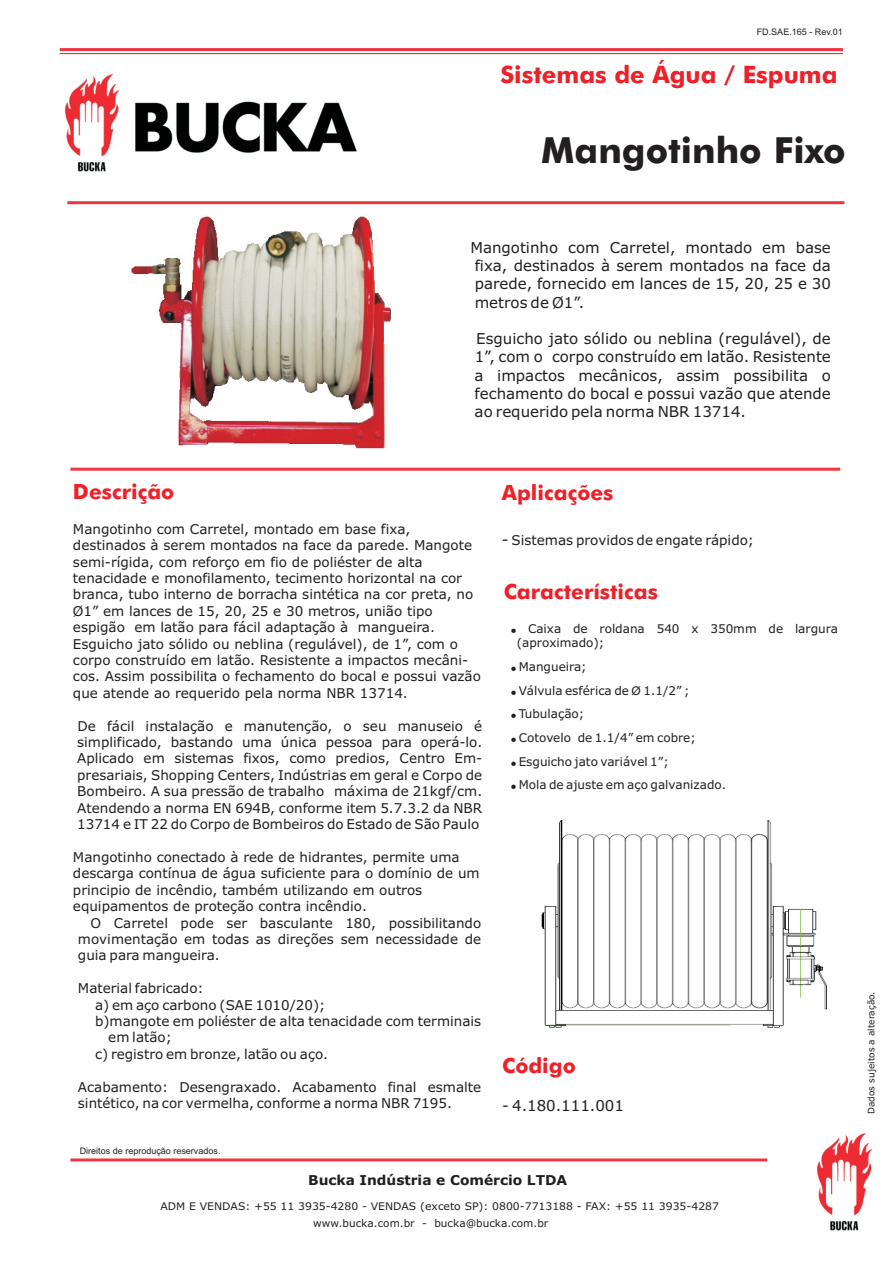
<style>
.page{position:relative;width:895px;height:1263px;background:#fff}
.page>*{position:absolute;margin:0;border:0;box-sizing:border-box;transform-origin:0 0}
.t1{font:700 36px "Futura BT";color:#231f20}
.t2{font:700 24px "Futura BT";color:#ee2028}
.t3{font:700 21px "Futura BT";color:#ee2028}
.t4{font:15px/18.3px "Verdana";color:#231f20;text-align:justify}
.t5{font:700 13.65px "Verdana";color:#231f20}
.t6{font:13.5px/16.4px "Verdana";color:#231f20}
.t7{font:12px/23.7px "Verdana";color:#231f20}
.t8{font:10.5px/16.5px "Verdana";color:#231f20}
.t9{font:9px "Arial";color:#231f20}
.t10{font:9px "Verdana";color:#231f20}
.s1{font-size:15px}
.s2{font-family:"Arial"}
</style>
<div class="page">
<hr style="left:60px;top:48px;width:782px;height:3px;background:#ee3640">
<hr style="left:60px;top:53px;width:782px;height:1px;background:#ee3640">
<hr style="left:67px;top:201px;width:777px;height:3px;background:#ee3640">
<hr style="left:70px;top:1158px;width:696px;height:3px;background:#ee3640">
<hr style="left:70px;top:468px;width:769px;height:3px;background:#ee3640">
<img style="left:131px;top:216px;width:260px;height:233px">
<img style="left:541px;top:820px;width:286px;height:208px">
<img style="left:817px;top:1133px;width:56px;height:98px">
<img style="left:65px;top:74px;width:292px;height:98px">
<p class="t9" style="left:756px;top:28px;width:87px">FD.SAE.165 - Rev.01</p>
<h2 class="t2" style="left:500px;top:65px;width:338px">Sistemas de Água / Espuma</h2>
<h1 class="t1" style="left:541px;top:136px;width:306px">Mangotinho Fixo</h1>
<p class="t4" style="left:470px;top:240px;width:362px">Mangotinho com Carretel, montado em base fixa, destinados à serem montados na face da parede, fornecido em lances de 15, 20, 25 e 30 metros de Ø1”.</p>
<p class="t4" style="left:474px;top:331px;width:357px">Esguicho jato sólido ou neblina (regulável), de 1”, com o corpo construído em latão. Resistente a impactos mecânicos, assim possibilita o fechamento do bocal e possui vazão que atende ao requerido pela norma NBR 13714.</p>
<h3 class="t3" style="left:73px;top:483px;width:103px">Descrição</h3>
<p class="t6" style="left:73px;top:522px;width:409px">Mangotinho com Carretel, montado em base fixa, destinados à serem montados na face da parede. Mangote semi-rígida, com reforço em fio de poliéster de alta tenacidade e monofilamento, tecimento horizontal na cor branca, tubo interno de borracha sintética na cor preta, no Ø1” em lances de 15, 20, 25 e 30 metros, união tipo espigão em latão para fácil adaptação à mangueira.<br>Esguicho jato sólido ou neblina (regulável), de 1”, com o corpo construído em latão. Resistente a impactos mecâni&shy;cos. Assim possibilita o fechamento do bocal e possui vazão que atende ao requerido pela norma NBR 13714.</p>
<p class="t6" style="left:77px;top:719px;width:406px;text-align:justify">De fácil instalação e manutenção, o seu manuseio é simplificado, bastando uma única pessoa para operá-lo.<br>Aplicado em sistemas fixos, como predios, Centro Em&shy;presariais, Shopping Centers, Indústrias em geral e Corpo de Bombeiro. A sua pressão de trabalho máxima de 21kgf/cm.<br>Atendendo a norma EN 694B, conforme item 5.7.3.2 da NBR 13714 e IT 22 do Corpo de Bombeiros do Estado de São Paulo</p>
<p class="t6" style="left:73px;top:850px;width:408px">Mangotinho conectado à rede de hidrantes, permite uma descarga contínua de água suficiente para o domínio de um principio de incêndio, também utilizando em outros equipamentos de proteção contra incêndio.</p>
<p class="t6" style="left:78px;top:916px;width:404px;text-align:justify;text-indent:13px">O Carretel pode ser basculante 180, possibilitando movimentação em todas as direções sem necessidade de guia para mangueira.</p>
<p class="t6" style="left:78px;top:981px;width:127px">Material fabricado:</p>
<p class="t6" style="left:95px;top:998px;width:232px">a) em aço carbono (SAE 1010/20);</p>
<p class="t6" style="left:95px;top:1014px;width:387px">b)mangote em poliéster de alta tenacidade com terminais</p>
<p class="t6" style="left:108px;top:1030px;width:65px">em latão;</p>
<p class="t6" style="left:95px;top:1047px;width:234px">c) registro em bronze, latão ou aço.</p>
<p class="t6" style="left:78px;top:1080px;width:404px">Acabamento: Desengraxado. Acabamento final esmalte sintético, na cor vermelha, conforme a norma NBR 7195.</p>
<p class="t9" style="left:80px;top:1147px;width:142px">Direitos de reprodução reservados.</p>
<h3 class="t3" style="left:501px;top:484px;width:113px">Aplicações</h3>
<p class="t6" style="left:501px;top:533px;width:253px"><span class="s1">-</span> Sistemas providos de engate rápido;</p>
<h3 class="t3" style="left:503px;top:583px;width:155px">Características</h3>
<p class="t7" style="left:516px;top:622px;width:322px;line-height:14.5px;text-indent:11px">Caixa de roldana 540 x 350mm de largura (aproximado);</p>
<p class="t7" style="left:518px;top:656px;width:209px">Mangueira;<br>Válvula esférica de <span class="s2">Ø</span> 1.1/2” ;<br>Tubulação;<br>Cotovelo de 1.1/4” em cobre;<br>Esguicho jato variável 1”;<br>Mola de ajuste em aço galvanizado.</p>
<h3 class="t3" style="left:502px;top:1057px;width:75px">Código</h3>
<p class="t4" style="left:502px;top:1097px;width:123px">- 4.180.111.001</p>
<p class="t5" style="left:308px;top:1175px;width:260px">Bucka Indústria e Comércio LTDA</p>
<p class="t8" style="left:313px;top:1199px;width:407px;text-indent:-153px">ADM E VENDAS: +55 11 3935-4280 - VENDAS (exceto SP): 0800-7713188 - FAX: +55 11 3935-4287 www.bucka.com.br - bucka@bucka.com.br</p>
<p class="t10" style="left:867px;top:1114px;width:124px;rotate:-90deg">Dados sujeitos a alteração.</p>
</div>
